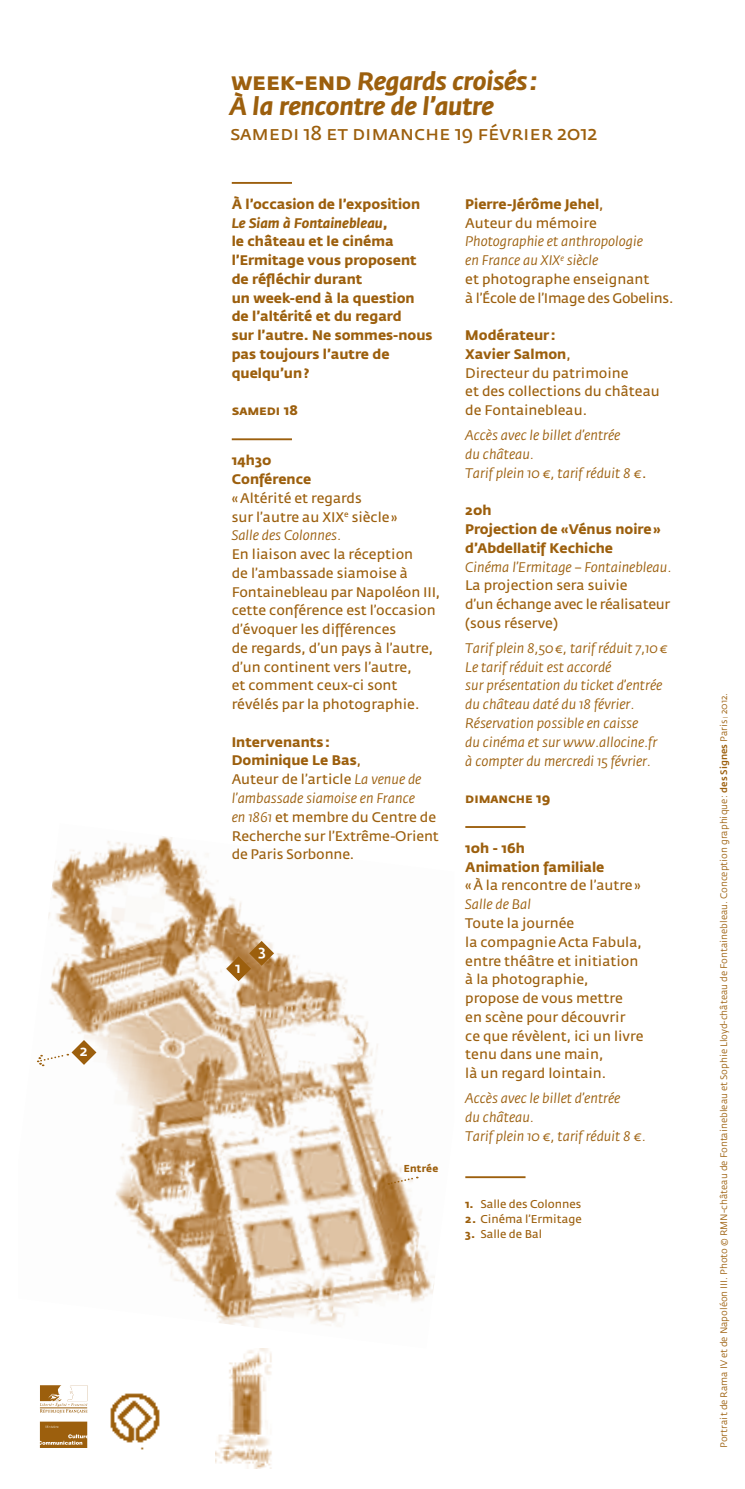
<style>
.page{position:relative;width:745px;height:1489px;background:#fff}
.page>*{position:absolute;margin:0;border:0;box-sizing:border-box;transform-origin:0 0}
.t1{font:italic 700 25px/25px "Fedra Sans";letter-spacing:-.01em;color:#9c5f0d}
.t2{font:20px "Fedra Sans Normal SC";letter-spacing:-.01em;color:#9c5f0d}
.t3{font:500 15px "Fedra Sans";color:#fff}
.t4{font:13.75px/18.8px "Fedra Sans";color:#9c5f0d}
.t5{font:italic 13.75px/18.8px "Fedra Sans";color:#9c5f0d}
.t6{font:700 13.75px/18.8px "Fedra Sans";color:#9c5f0d}
.t7{font:13.75px "Fedra Sans Bold SC";color:#9c5f0d}
.t8{font:11.25px "Fedra Sans";color:#9c5f0d}
.t9{font:700 10px "Fedra Sans";letter-spacing:.02em;color:#9c5f0d}
.t10{font:9.5px "Fedra Sans";color:#9c5f0d}
.s1{font-family:"Fedra Sans Bold SC";font-weight:400;font-style:normal}
.s2{font-family:"Fedra Sans"}
.s3{font-style:italic}
.s4{font-family:"Fedra Sans";font-weight:700}
.s5{font-weight:700}
.s6{font-weight:400}
.s7{font-style:normal}
.s8{font-weight:500}
.s9{font-size:5px}
</style>
<div class="page">
<img style="left:42px;top:836px;width:393px;height:492px">
<svg style="left:224px;top:939px;width:51px;height:43px;background:#ba8d57"></svg>
<svg style="left:388px;top:1175px;width:29px;height:10px"></svg>
<hr style="left:231px;top:182px;width:61px;height:2px;background:#9c5f0d">
<hr style="left:231px;top:438px;width:61px;height:2px;background:#9c5f0d">
<hr style="left:465px;top:826px;width:60px;height:2px;background:#9c5f0d">
<hr style="left:465px;top:1176px;width:60px;height:2px;background:#9c5f0d">
<img style="left:215px;top:1348px;width:57px;height:120px">
<svg style="left:37px;top:1038px;width:61px;height:28px"></svg>
<img style="left:110px;top:1393px;width:50px;height:57px">
<svg style="left:40px;top:1421px;width:47px;height:26px"></svg>
<svg style="left:40px;top:1385px;width:47px;height:28px"></svg>
<p class="t3" style="left:80px;top:1042px;width:9px">2</p>
<h1 class="t1" style="left:230px;top:69px;width:308px"><span class="s1">week-end</span> Regards croisés: à la rencontre de l’autre</h1>
<h2 class="t2" style="left:230px;top:122px;width:368px">samedi <span class="s2">18</span> et dimanche <span class="s2">19</span> février <span class="s2">2012</span></h2>
<p class="t6" style="left:231px;top:195px;width:202px">À l’occasion de l’exposition<br><span class="s3">Le Siam à Fontainebleau</span>,<br>le château et le cinéma l’Ermitage vous proposent de réfléchir durant<br>un week-end à la question de l’altérité et du regard<br>sur l’autre. Ne sommes-nous pas toujours l’autre de quelqu’un?</p>
<p class="t7" style="left:231px;top:402px;width:67px">samedi <span class="s4">18</span></p>
<p class="t6" style="left:231px;top:451px;width:81px">14h30<br>Conférence</p>
<p class="t4" style="left:231px;top:489px;width:167px">« Altérité et regards<br>sur l’autre au XIX<sup>e</sup> siècle»<br><span class="s3">Salle des Colonnes.</span></p>
<p class="t4" style="left:231px;top:545px;width:210px">En liaison avec la réception<br>de l’ambassade siamoise à<br>Fontainebleau par Napoléon III, cette conférence est l’occasion d’évoquer les différences<br>de regards, d’un pays à l’autre, d’un continent vers l’autre,<br>et comment ceux-ci sont révélés par la photographie.</p>
<p class="t4" style="left:231px;top:732px;width:208px"><span class="s5">Intervenants:<br>Dominique Le Bas</span>,<br>Auteur de l’article <span class="s3">La venue de l’ambassade siamoise en France<br>en 1861</span> et membre du Centre de<br>Recherche sur l’Extrême-Orient de Paris Sorbonne.</p>
<p class="t3" style="left:235px;top:958px;width:7px">1</p>
<p class="t3" style="left:258px;top:941px;width:9px">3</p>
<p class="t9" style="left:403px;top:1162px;width:36px">Entrée</p>
<p class="t6" style="left:465px;top:195px;width:140px">Pierre-Jérôme Jehel<span class="s6">,<br>Auteur du mémoire</span></p>
<p class="t4" style="left:465px;top:233px;width:209px"><span class="s3">Photographie et anthropologie<br>en France au XIX</span><sup>e</sup> <span class="s3">siècle<br></span>et photographe enseignant<br>à l’école de l’Image des Gobelins.</p>
<p class="t4" style="left:465px;top:326px;width:196px"><span class="s5">Modérateur:<br>Xavier Salmon</span>,<br>Directeur du patrimoine<br>et des collections du château de Fontainebleau.</p>
<p class="t5" style="left:465px;top:426px;width:182px">Accès avec le billet d’entrée<br>du château.<br>Tarif plein 10 €, tarif réduit 8 €<span class="s7">.</span></p>
<p class="t6" style="left:465px;top:501px;width:196px">20h<br>Projection de «Vénus noire» d’Abdellatif Kechiche</p>
<p class="t5" style="left:465px;top:558px;width:207px">Cinéma l’Ermitage – Fontainebleau.</p>
<p class="t4" style="left:465px;top:576px;width:206px">La projection sera suivie<br>d’un échange avec le réalisateur (sous réserve)</p>
<p class="t5" style="left:465px;top:639px;width:204px">Tarif plein 8,50 €, tarif réduit 7,10 €<br>Le tarif réduit est accordé<br>sur présentation du ticket d’entrée du château daté du 18 février.<br>Réservation possible en caisse<br>du cinéma et sur www.allocine.fr à compter du mercredi 15 février.</p>
<p class="t7" style="left:465px;top:789px;width:87px">dimanche <span class="s4">19</span></p>
<p class="t6" style="left:465px;top:839px;width:141px">10h - 16h<br>Animation familiale</p>
<p class="t4" style="left:465px;top:876px;width:177px">«à la rencontre de l’autre»</p>
<p class="t5" style="left:465px;top:895px;width:67px">Salle de Bal</p>
<p class="t4" style="left:465px;top:914px;width:179px">Toute la journée<br>la compagnie Acta Fabula, entre théâtre et initiation à la photographie, propose de vous mettre<br>en scène pour découvrir ce que révèlent, ici un livre tenu dans une main,<br>là un regard lointain.</p>
<p class="t5" style="left:465px;top:1089px;width:182px">Accès avec le billet d’entrée<br>du château.<br>Tarif plein 10 €, tarif réduit 8 €.</p>
<p class="t8" style="left:465px;top:1197px;width:117px"><span class="s5">1.</span> Salle des Colonnes</p>
<p class="t8" style="left:465px;top:1212px;width:118px"><span class="s5">2.</span> Cinéma l’Ermitage</p>
<p class="t8" style="left:465px;top:1227px;width:78px"><span class="s5">3.</span> Salle de Bal</p>
<p class="t10" style="left:718px;top:1447px;width:756px;rotate:-90deg">Portrait de Rama IV et de Napoléon III. Photo © RMN-château de Fontainebleau et Sophie Lloyd-château de Fontainebleau. Conception graphique: <span class="s8">des Signes</span> Paris <span class="s9">|</span> 2012.</p>
</div>
